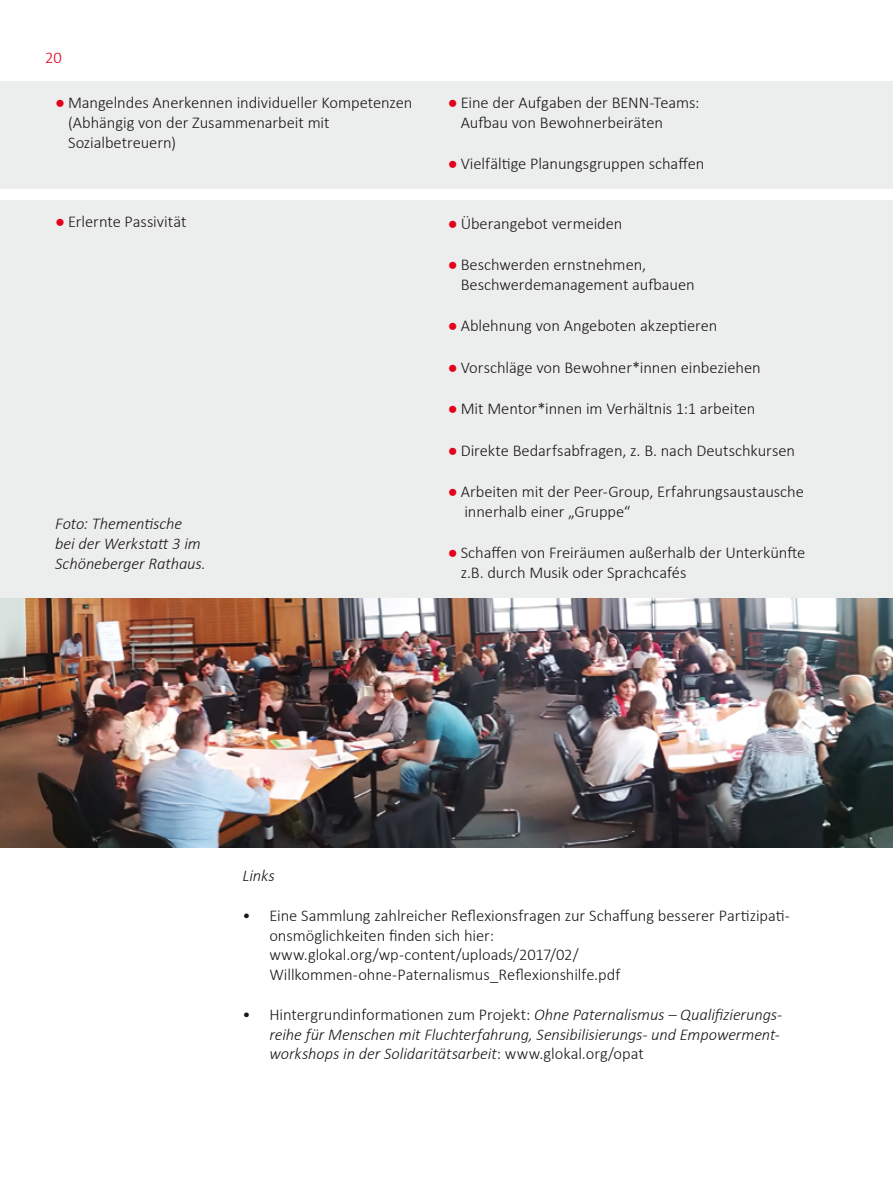
<style>
.page{position:relative;width:893px;height:1191px;background:#fff}
.page>*{position:absolute;margin:0;border:0;box-sizing:border-box;transform-origin:0 0}
.t1{font:300 16.5px/19.8px "Calibri";letter-spacing:-.005em;color:#1a171c}
.t2{font:italic 300 16.5px/19.8px "Calibri";letter-spacing:-.005em;color:#1a171c}
.t3{font:300 16.5px "Calibri";color:#e2001a}
.s1{font-family:"Arial";font-weight:400;color:#e2001a}
.s2{font-style:normal}
</style>
<div class="page">
<div style="left:0;top:81px;width:893px;height:108px;background:#eceded"></div>
<div style="left:0;top:200px;width:893px;height:400px;background:#eceded"></div>
<img style="left:0;top:598px;width:893px;height:249px">
<p class="t3" style="left:45px;top:48px;width:18px">20</p>
<p class="t1" style="left:68px;top:93px;width:346px;text-indent:-13px"><span class="s1">●</span> Mangelndes Anerkennen individueller Kompetenzen (Abhängig von der Zusammenarbeit mit<br>Sozialbetreuern)</p>
<p class="t1" style="left:55px;top:211px;width:133px"><span class="s1">●</span> Erlernte Passivität</p>
<p class="t2" style="left:55px;top:513px;width:152px">Foto: Thementische bei der Werkstatt 3 im<br>Schöneberger Rathaus.</p>
<p class="t1" style="left:461px;top:93px;width:240px;text-indent:-13px"><span class="s1">●</span> Eine der Aufgaben der BENN-Teams:<br>Aufbau von Bewohnerbeiräten</p>
<p class="t1" style="left:448px;top:154px;width:258px"><span class="s1">●</span> Vielfältige Planungsgruppen schaffen</p>
<p class="t1" style="left:448px;top:213px;width:176px"><span class="s1">●</span> Überangebot vermeiden</p>
<p class="t1" style="left:461px;top:255px;width:236px;text-indent:-13px"><span class="s1">●</span> Beschwerden ernstnehmen,<br>Beschwerdemanagement aufbauen</p>
<p class="t1" style="left:448px;top:316px;width:271px"><span class="s1">●</span> Ablehnung von Angeboten akzeptieren</p>
<p class="t1" style="left:448px;top:357px;width:314px"><span class="s1">●</span> Vorschläge von Bewohner*innen einbeziehen</p>
<p class="t1" style="left:448px;top:399px;width:309px"><span class="s1">●</span> Mit Mentor*innen im Verhältnis 1:1 arbeiten</p>
<p class="t1" style="left:448px;top:440px;width:349px"><span class="s1">●</span> Direkte Bedarfsabfragen, z. B. nach Deutschkursen</p>
<p class="t1" style="left:464px;top:481px;width:341px;text-indent:-16px"><span class="s1">●</span> Arbeiten mit der Peer-Group, Erfahrungsaustausche innerhalb einer „Gruppe“</p>
<p class="t1" style="left:461px;top:542px;width:346px;text-indent:-13px"><span class="s1">●</span> Schaffen von Freiräumen außerhalb der Unterkünfte z.B. durch Musik oder Sprachcafés</p>
<p class="t2" style="left:242px;top:865px;width:34px">Links</p>
<p class="t1" style="left:269px;top:905px;width:522px;text-indent:-27px">• Eine Sammlung zahlreicher Reflexionsfragen zur Schaffung besserer Partizipati&shy;onsmöglichkeiten finden sich hier: www.glokal.org/wp-content/uploads/2017/02/ Willkommen-ohne-Paternalismus_Reflexionshilfe.pdf</p>
<p class="t2" style="left:269px;top:1004px;width:514px;text-indent:-27px"><span class="s2">• Hintergrundinformationen zum Projekt:</span> Ohne Paternalismus – Qualifizierungs&shy;reihe für Menschen mit Fluchterfahrung, Sensibilisierungs- und Empowerment&shy;workshops in der Solidaritätsarbeit<span class="s2">: www.glokal.org/opat</span></p>
</div>
